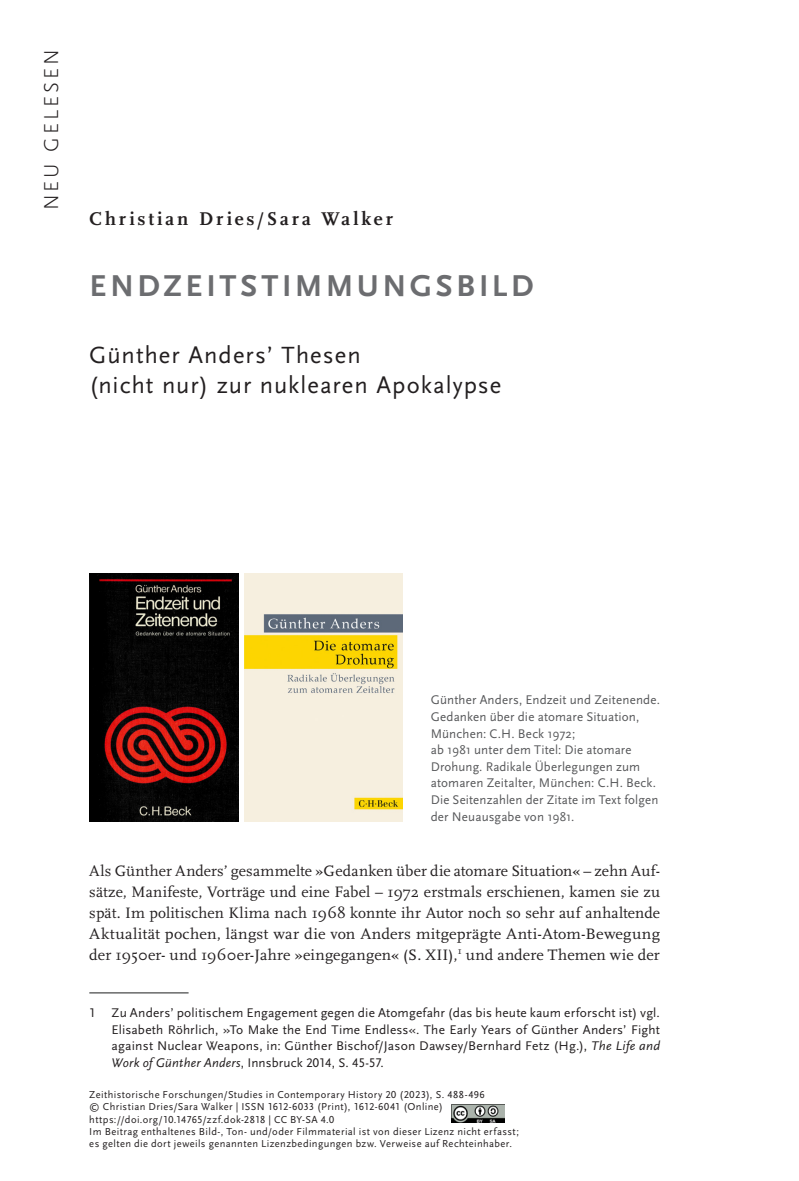
<style>
.page{position:relative;width:799px;height:1181px;background:#fff}
.page>*{position:absolute;margin:0;border:0;box-sizing:border-box;transform-origin:0 0}
._3__Überschrift{font:700 31.5px "Scala Sans Pro";letter-spacing:.11em;color:#6c6d70}
._4__Untertitel__Überschrift{font:24.5px "Scala Sans Pro";letter-spacing:.045em;color:#231f20}
.t1{font:300 21px "Scala Sans Pro";letter-spacing:.135em;color:#231f20}
._2__Autor__Überschrift{font:700 19.25px "Scala Pro";letter-spacing:.15em;color:#231f20}
._6__1__Fließtext_ohne_Einzug{font:15.75px/21px "Scala Pro";letter-spacing:.01em;color:#231f20;text-align:justify}
._10__Fußnotentext{font:13.12px/16.6px "Scala Sans Pro";letter-spacing:.01em;color:#231f20;text-align:justify}
._7__Bildunterschrift{font:13.12px/16.6px "Scala Sans Pro";letter-spacing:.01em;color:#57585a}
._11__Fußzeile__Herausgeberangaben{font:10.5px/12.2px "Scala Sans Pro";letter-spacing:.035em;color:#231f20}
.s1{font-style:italic}
</style>
<div class="page">
<img style="left:451px;top:1104px;width:54px;height:19px">
<img style="left:89px;top:573px;width:149px;height:248px">
<hr style="left:89px;top:992px;width:100px;height:1px;background:#1d1e1f">
<img style="left:244px;top:573px;width:159px;height:248px">
<h3 class="t1" style="left:39px;top:210px;width:162px;rotate:-90deg">NEU GELESEN</h3>
<p class="_2__Autor__Überschrift" style="left:89px;top:208px;width:305px">Christian Dries/Sara Walker</p>
<p class="_3__Überschrift" style="left:89px;top:268px;width:445px">ENDZEITSTIMMUNGSBILD</p>
<p class="_4__Untertitel__Überschrift" style="left:89px;top:341px;width:273px">Günther Anders’ Thesen</p>
<p class="_4__Untertitel__Überschrift" style="left:89px;top:371px;width:413px">(nicht nur) zur nuklearen Apokalypse</p>
<p class="_7__Bildunterschrift" style="left:431px;top:692px;width:231px">Günther Anders, Endzeit und Zeitenende.<br>Gedanken über die atomare Situation,<br>München: C.H. Beck 1972;</p>
<p class="_7__Bildunterschrift" style="left:431px;top:741px;width:202px">ab 1981 unter dem Titel: Die atomare</p>
<p class="_7__Bildunterschrift" style="left:431px;top:758px;width:229px">Drohung. Radikale Überlegungen zum atomaren Zeitalter, München: C.H. Beck.<br>Die Seitenzahlen der Zitate im Text folgen der Neuausgabe von 1981.</p>
<p class="_6__1__Fließtext_ohne_Einzug" style="left:89px;top:860px;width:572px">Als Günther Anders’ gesammelte »Gedanken über die atomare Situation« – zehn Auf&shy;sätze, Manifeste, Vorträge und eine Fabel – 1972 erstmals erschienen, kamen sie zu spät. Im politischen Klima nach 1968 konnte ihr Autor noch so sehr auf anhaltende Aktualität pochen, längst war die von Anders mitgeprägte Anti-Atom-Bewegung der 1950er- und 1960er-Jahre »eingegangen« (S. XII),<sup>1</sup> und andere Themen wie der</p>
<p class="_10__Fußnotentext" style="left:112px;top:1004px;width:550px;text-indent:-22px">1 Zu Andersʼ politischem Engagement gegen die Atomgefahr (das bis heute kaum erforscht ist) vgl.<br>Elisabeth Röhrlich, »To Make the End Time Endless«. The Early Years of Günther Anders’ Fight against Nuclear Weapons, in: Günther Bischof/Jason Dawsey/Bernhard Fetz (Hg.), <span class="s1">The Life and Work of Günther Anders</span>, Innsbruck 2014, S. 45-57.</p>
<p class="_11__Fußzeile__Herausgeberangaben" style="left:89px;top:1088px;width:397px">Zeithistorische Forschungen/Studies in Contemporary History 20 (2023), S. 488-496</p>
<p class="_11__Fußzeile__Herausgeberangaben" style="left:89px;top:1101px;width:355px">© Christian Dries/Sara Walker | ISSN 1612-6033 (Print), 1612-6041 (Online)</p>
<p class="_11__Fußzeile__Herausgeberangaben" style="left:89px;top:1113px;width:246px">https://doi.org/10.14765/zzf.dok-2818 | CC BY-SA 4.0</p>
<p class="_11__Fußzeile__Herausgeberangaben" style="left:89px;top:1125px;width:431px">Im Beitrag enthaltenes Bild-, Ton- und/oder Filmmaterial ist von dieser Lizenz nicht erfasst; es gelten die dort jeweils genannten Lizenzbedingungen bzw. Verweise auf Rechteinhaber.</p>
</div>
